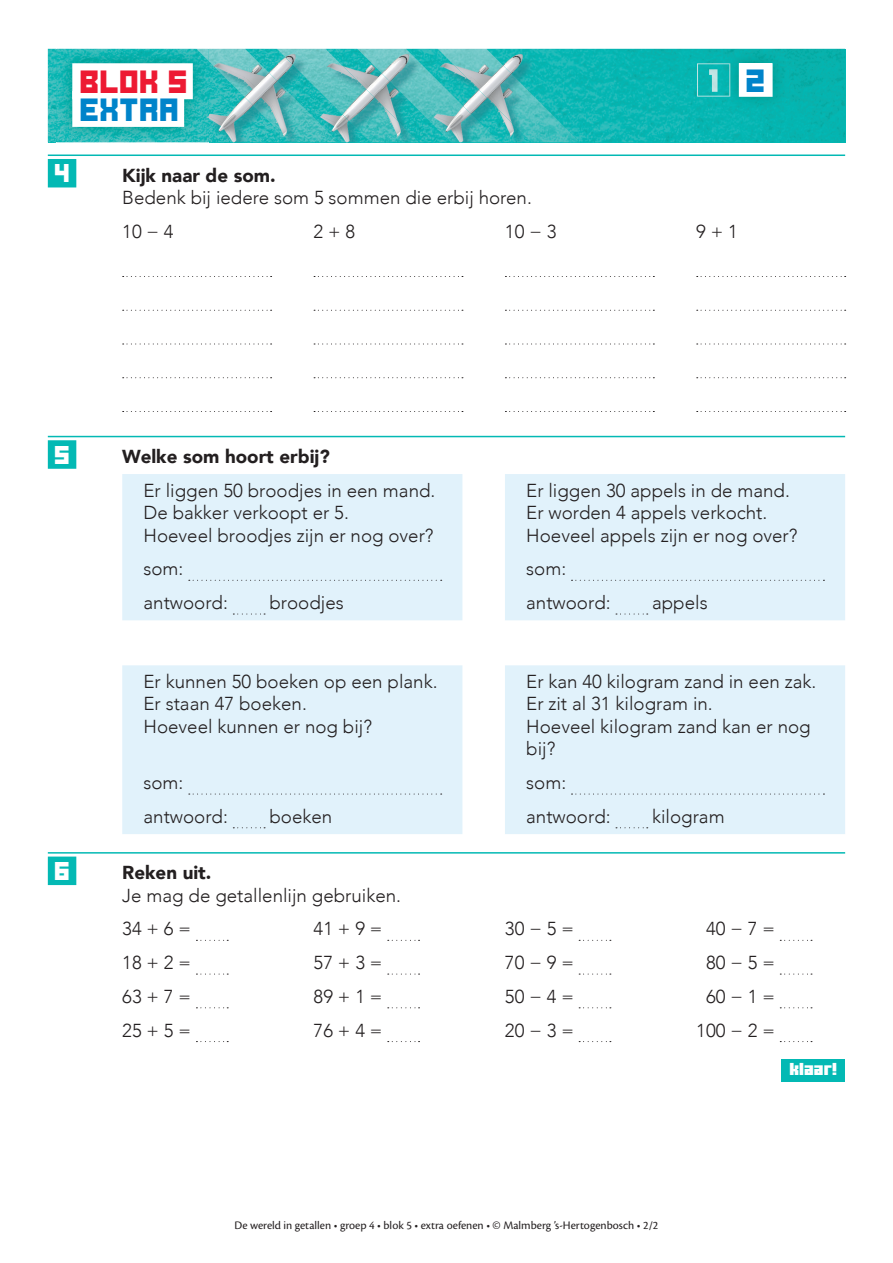
<style>
.page{position:relative;width:893px;height:1263px;background:#fff}
.page>*{position:absolute;margin:0;border:0;box-sizing:border-box;transform-origin:0 0}
.t1{font:22.5px "Ode to Idle Gaming";letter-spacing:.01em;color:#0084ca}
.t2{font:22.5px "Ode to Idle Gaming";color:#ed1a33}
.t3{font:300 18.75px/33.8px "Avenir";color:#231f20}
.t4{font:900 18.75px "Avenir";color:#231f20}
.t5{font:18px "Ode to Idle Gaming";color:#fff}
.t6{font:12.3px "Minercraftory";letter-spacing:.01em;color:#fff}
.t7{font:12px "Cronos Pro";color:#231f20}
</style>
<div class="page">
<div style="left:760px;top:49px;width:85px;height:93px;background:#06b3ae"></div>
<img style="left:723px;top:111px;width:37px;height:31px">
<img style="left:48px;top:49px;width:675px;height:93px">
<img style="left:56px;top:48px;width:153px;height:95px">
<img style="left:56px;top:49px;width:153px;height:1px">
<svg style="left:196px;top:49px;width:13px;height:12px"></svg>
<div style="left:72px;top:63px;width:121px;height:36px;background:#fff"></div>
<div style="left:72px;top:91px;width:112px;height:36px;background:#fff"></div>
<img style="left:697px;top:63px;width:26px;height:34px">
<img style="left:709px;top:69px;width:8px;height:23px">
<img style="left:723px;top:49px;width:65px;height:62px">
<img style="left:723px;top:63px;width:7px;height:34px">
<div style="left:740px;top:64px;width:32px;height:32px;background:#fff"></div>
<div style="left:739px;top:63px;width:34px;height:34px;border:1px solid #fff"></div>
<div style="left:781px;top:1059px;width:64px;height:23px;background:#03b9b4"></div>
<hr style="left:48px;top:154px;width:797px;height:2px;background:#03b9b4">
<div style="left:48px;top:159px;width:28px;height:28px;background:#03b9b4"></div>
<hr style="left:48px;top:436px;width:797px;height:1px;background:#03b9b4">
<div style="left:48px;top:440px;width:28px;height:29px;background:#03b9b4"></div>
<hr style="left:48px;top:852px;width:797px;height:1px;background:#03b9b4">
<div style="left:48px;top:856px;width:28px;height:29px;background:#03b9b4"></div>
<svg style="left:123px;top:276px;width:149px;height:1px"></svg>
<svg style="left:123px;top:310px;width:149px;height:1px"></svg>
<svg style="left:123px;top:344px;width:149px;height:1px"></svg>
<svg style="left:123px;top:377px;width:149px;height:1px"></svg>
<svg style="left:123px;top:411px;width:149px;height:1px"></svg>
<svg style="left:314px;top:276px;width:149px;height:1px"></svg>
<svg style="left:314px;top:310px;width:149px;height:1px"></svg>
<svg style="left:314px;top:344px;width:149px;height:1px"></svg>
<svg style="left:314px;top:377px;width:149px;height:1px"></svg>
<svg style="left:314px;top:411px;width:149px;height:1px"></svg>
<svg style="left:505px;top:276px;width:149px;height:1px"></svg>
<svg style="left:505px;top:310px;width:149px;height:1px"></svg>
<svg style="left:505px;top:344px;width:149px;height:1px"></svg>
<svg style="left:505px;top:377px;width:149px;height:1px"></svg>
<svg style="left:505px;top:411px;width:149px;height:1px"></svg>
<svg style="left:697px;top:276px;width:149px;height:1px"></svg>
<svg style="left:697px;top:310px;width:149px;height:1px"></svg>
<svg style="left:697px;top:344px;width:149px;height:1px"></svg>
<svg style="left:697px;top:377px;width:149px;height:1px"></svg>
<svg style="left:697px;top:411px;width:149px;height:1px"></svg>
<div style="left:122px;top:474px;width:723px;height:146px;background:#e1f2fb"></div>
<svg style="left:189px;top:580px;width:253px;height:1px"></svg>
<svg style="left:233px;top:614px;width:32px;height:1px"></svg>
<svg style="left:571px;top:580px;width:253px;height:1px"></svg>
<svg style="left:616px;top:614px;width:32px;height:1px"></svg>
<div style="left:122px;top:665px;width:723px;height:169px;background:#e1f2fb"></div>
<svg style="left:189px;top:794px;width:253px;height:1px"></svg>
<svg style="left:233px;top:827px;width:32px;height:1px"></svg>
<svg style="left:571px;top:794px;width:253px;height:1px"></svg>
<svg style="left:616px;top:827px;width:32px;height:1px"></svg>
<svg style="left:196px;top:940px;width:32px;height:1px"></svg>
<svg style="left:196px;top:974px;width:32px;height:1px"></svg>
<svg style="left:196px;top:1007px;width:32px;height:1px"></svg>
<svg style="left:196px;top:1041px;width:32px;height:1px"></svg>
<svg style="left:388px;top:940px;width:32px;height:1px"></svg>
<svg style="left:388px;top:974px;width:32px;height:1px"></svg>
<svg style="left:388px;top:1007px;width:32px;height:1px"></svg>
<svg style="left:388px;top:1041px;width:32px;height:1px"></svg>
<svg style="left:579px;top:940px;width:32px;height:1px"></svg>
<svg style="left:579px;top:974px;width:32px;height:1px"></svg>
<svg style="left:579px;top:1007px;width:32px;height:1px"></svg>
<svg style="left:579px;top:1041px;width:32px;height:1px"></svg>
<svg style="left:780px;top:940px;width:32px;height:1px"></svg>
<svg style="left:780px;top:974px;width:32px;height:1px"></svg>
<svg style="left:780px;top:1007px;width:32px;height:1px"></svg>
<svg style="left:780px;top:1041px;width:32px;height:1px"></svg>
<p class="t2" style="left:81px;top:72px;width:109px">BLOK 5</p>
<p class="t1" style="left:81px;top:100px;width:101px">EXTRA</p>
<p class="t1" style="left:747px;top:71px;width:21px">2</p>
<p class="t5" style="left:55px;top:166px;width:17px">4</p>
<p class="t4" style="left:122px;top:159px;width:155px">Kijk naar de som.</p>
<p class="t3" style="left:122px;top:181px;width:411px">Bedenk bij iedere som 5 sommen die erbij horen.<br>10 − 4</p>
<p class="t3" style="left:314px;top:214px;width:43px">2 + 8</p>
<p class="t3" style="left:505px;top:214px;width:53px">10 − 3</p>
<p class="t3" style="left:696px;top:214px;width:43px">9 + 1</p>
<p class="t5" style="left:55px;top:447px;width:17px">5</p>
<p class="t4" style="left:122px;top:440px;width:209px">Welke som hoort erbij?</p>
<p class="t3" style="left:144px;top:479px;width:293px;line-height:22.5px">Er liggen 50 broodjes in een mand.<br>De bakker verkoopt er 5.<br>Hoeveel broodjes zijn er nog over?</p>
<p class="t3" style="left:144px;top:552px;width:86px">som: antwoord:</p>
<p class="t3" style="left:269px;top:586px;width:76px">broodjes</p>
<p class="t3" style="left:144px;top:670px;width:296px;line-height:22.5px">Er kunnen 50 boeken op een plank.<br>Er staan 47 boeken.<br>Hoeveel kunnen er nog bij?</p>
<p class="t3" style="left:144px;top:766px;width:86px">som: antwoord:</p>
<p class="t3" style="left:269px;top:799px;width:64px">boeken</p>
<p class="t3" style="left:526px;top:479px;width:273px;line-height:22.5px">Er liggen 30 appels in de mand.<br>Er worden 4 appels verkocht.<br>Hoeveel appels zijn er nog over?</p>
<p class="t3" style="left:526px;top:552px;width:86px">som: antwoord:</p>
<p class="t3" style="left:652px;top:586px;width:57px">appels</p>
<p class="t3" style="left:526px;top:670px;width:292px;line-height:22.5px">Er kan 40 kilogram zand in een zak.<br>Er zit al 31 kilogram in.<br>Hoeveel kilogram zand kan er nog bij?</p>
<p class="t3" style="left:526px;top:766px;width:86px">som: antwoord:</p>
<p class="t3" style="left:652px;top:799px;width:74px">kilogram</p>
<p class="t5" style="left:55px;top:863px;width:17px">6</p>
<p class="t4" style="left:122px;top:856px;width:91px">Reken uit.</p>
<p class="t3" style="left:122px;top:878px;width:280px">Je mag de getallenlijn gebruiken.<br>34 + 6 =<br>18 + 2 =<br>63 + 7 =<br>25 + 5 =</p>
<p class="t3" style="left:314px;top:912px;width:70px;text-align:justify">41 + 9 = 57 + 3 = 89 + 1 = 76 + 4 =</p>
<p class="t3" style="left:505px;top:912px;width:70px;text-align:justify">30 − 5 = 70 − 9 = 50 − 4 = 20 − 3 =</p>
<p class="t3" style="left:696px;top:912px;width:80px;text-align:center">40 − 7 =<br>80 − 5 =<br>60 − 1 =<br>100 − 2 =</p>
<p class="t6" style="left:789px;top:1059px;width:49px">klaar!</p>
<p class="t7" style="left:234px;top:1219px;width:425px">De wereld in getallen • groep 4 • blok 5 • extra oefenen • © Malmberg ’s-Hertogenbosch • 2/2</p>
</div>
